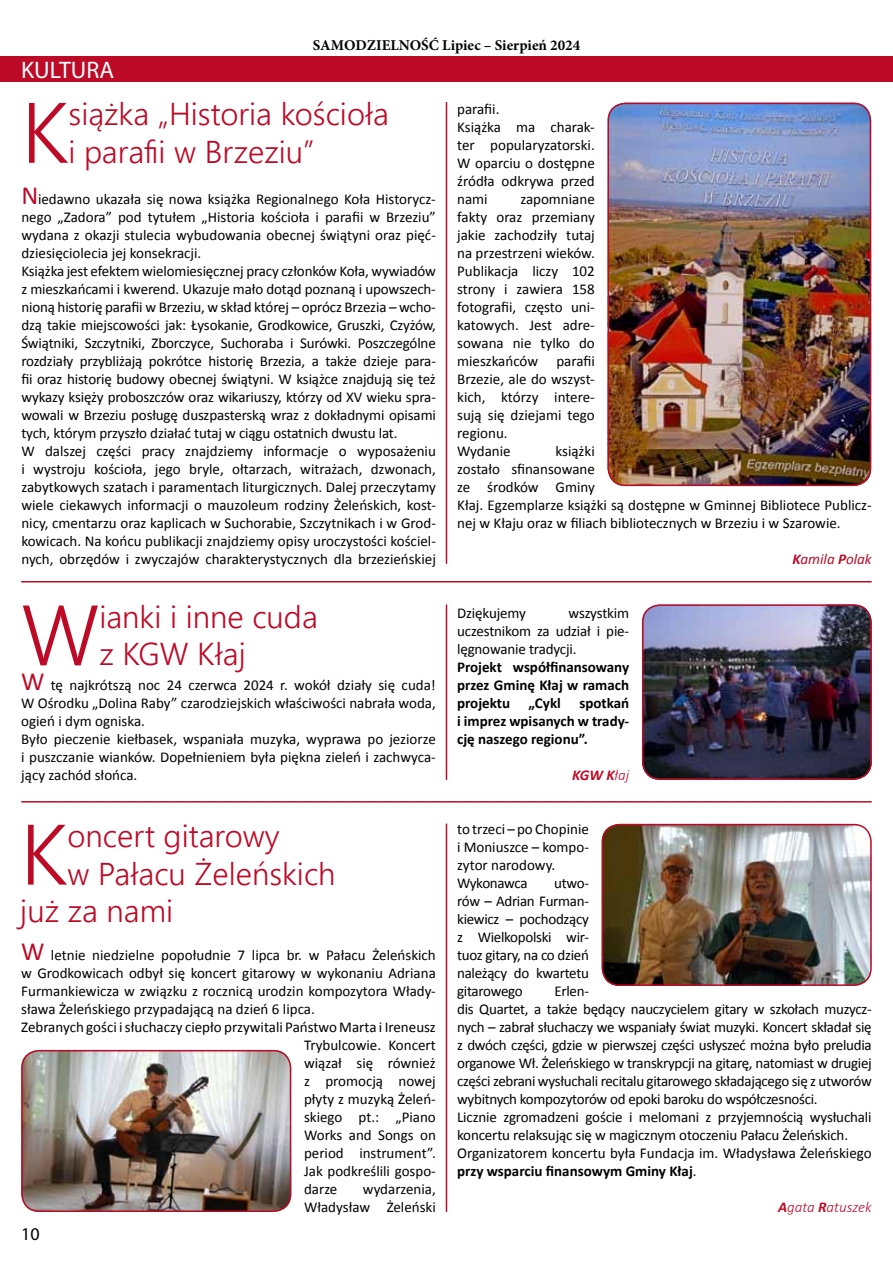
<style>
.page{position:relative;width:893px;height:1263px;background:#fff}
.page>*{position:absolute;margin:0;border:0;box-sizing:border-box;transform-origin:0 0}
.t1{font:300 85.5px "Segoe UI";color:#bd0a26}
.t2{font:300 31.5px/37.8px "Segoe UI";color:#bd0a26}
.t3{font:24px "Myriad Pro";color:#fff}
.t4{font:18px "Myriad Pro";color:#000}
.t5{font:15px/18px "Calibri";letter-spacing:-.01em;color:#000}
.t6{font:700 15px/18px "Calibri";color:#000;text-align:justify}
.t7{font:700 15px "Minion Pro";color:#000}
.t8{font:italic 300 15px "Calibri";color:#bd0a26}
.t9{font:italic 15px "Calibri";color:#bd0a26}
.t10{font:italic 700 15px "Calibri";color:#bd0a26}
.s1{font-size:26.25px;color:#bd0a26}
.s2{font-weight:700}
.s3{font-weight:300}
</style>
<div class="page">
<div style="left:0;top:56px;width:893px;height:26px;background:#bd0a26"></div>
<img style="left:608px;top:103px;width:263px;height:383px">
<div style="left:608px;top:103px;width:263px;height:383px;border:2px solid #bd0a26;border-radius:17px"></div>
<img style="left:21px;top:1050px;width:270px;height:162px">
<div style="left:21px;top:1050px;width:270px;height:162px;border:2px solid #bd0a26;border-radius:17px"></div>
<img style="left:602px;top:824px;width:269px;height:162px">
<div style="left:602px;top:824px;width:270px;height:162px;border:2px solid #bd0a26;border-radius:17px"></div>
<img style="left:642px;top:607px;width:227px;height:173px">
<div style="left:642px;top:604px;width:230px;height:176px;border:2px solid #bd0a26;border-radius:17px"></div>
<hr style="left:446px;top:102px;width:1px;height:462px;background:#bd0a26">
<hr style="left:446px;top:604px;width:1px;height:176px;background:#bd0a26">
<hr style="left:446px;top:824px;width:1px;height:388px;background:#bd0a26">
<hr style="left:21px;top:581px;width:851px;height:1px;background:#bd0a26">
<hr style="left:21px;top:801px;width:851px;height:1px;background:#bd0a26">
<p class="t7" style="left:313px;top:35px;width:269px">SAMODZIELNOŚĆ Lipiec – Sierpień 2024</p>
<h3 class="t3" style="left:21px;top:55px;width:94px">KULTURA</h3>
<h1 class="t1" style="left:21px;top:64px;width:49px">K</h1>
<h2 class="t2" style="left:69px;top:94px;width:322px">siążka „Historia kościoła i parafii w Brzeziu”</h2>
<p class="t5" style="left:21px;top:190px;width:416px"><span class="s1">N</span>iedawno ukazała się nowa książka Regionalnego Koła Historycz&shy;nego „Zadora” pod tytułem „Historia kościoła i parafii w Brzeziu” wydana z okazji stulecia wybudowania obecnej świątyni oraz pięć&shy;dziesięciolecia jej konsekracji.<br>Książka jest efektem wielomiesięcznej pracy członków Koła, wywiadów z mieszkańcami i kwerend. Ukazuje mało dotąd poznaną i upowszech&shy;nioną historię parafii w Brzeziu, w skład której – oprócz Brzezia – wcho&shy;dzą takie miejscowości jak: Łysokanie, Grodkowice, Gruszki, Czyżów, Świątniki, Szczytniki, Zborczyce, Suchoraba i Surówki. Poszczególne rozdziały przybliżają pokrótce historię Brzezia, a także dzieje para&shy;fii oraz historię budowy obecnej świątyni. W książce znajdują się też wykazy księży proboszczów oraz wikariuszy, którzy od XV wieku spra&shy;wowali w Brzeziu posługę duszpasterską wraz z dokładnymi opisami tych, którym przyszło działać tutaj w ciągu ostatnich dwustu lat.<br>W dalszej części pracy znajdziemy informacje o wyposażeniu i wystroju kościoła, jego bryle, ołtarzach, witrażach, dzwonach, zabytkowych szatach i paramentach liturgicznych. Dalej przeczytamy wiele ciekawych informacji o mauzoleum rodziny Żeleńskich, kost&shy;nicy, cmentarzu oraz kaplicach w Suchorabie, Szczytnikach i w Grod&shy;kowicach. Na końcu publikacji znajdziemy opisy uroczystości kościel&shy;nych, obrzędów i zwyczajów charakterystycznych dla brzezieńskiej</p>
<h1 class="t1" style="left:21px;top:566px;width:80px">W</h1>
<h2 class="t2" style="left:99px;top:597px;width:220px">ianki i inne cuda z KGW Kłaj</h2>
<p class="t5" style="left:21px;top:676px;width:416px"><span class="s1">W</span> tę najkrótszą noc 24 czerwca 2024 r. wokół działy się cuda!<br>W Ośrodku „Dolina Raby” czarodziejskich właściwości nabrała woda, ogień i dym ogniska.<br>Było pieczenie kiełbasek, wspaniała muzyka, wyprawa po jeziorze i puszczanie wianków. Dopełnieniem była piękna zieleń i zachwyca&shy;jący zachód słońca.</p>
<h1 class="t1" style="left:20px;top:785px;width:49px">K</h1>
<h2 class="t2" style="left:68px;top:816px;width:214px">oncert gitarowy</h2>
<h2 class="t2" style="left:68px;top:854px;width:269px">w Pałacu Żeleńskich</h2>
<h2 class="t2" style="left:20px;top:891px;width:154px">już za nami</h2>
<p class="t5" style="left:21px;top:946px;width:416px"><span class="s1">W</span> letnie niedzielne popołudnie 7 lipca br. w Pałacu Żeleńskich</p>
<p class="t5" style="left:21px;top:964px;width:416px">w Grodkowicach odbył się koncert gitarowy w wykonaniu Adriana</p>
<p class="t5" style="left:21px;top:982px;width:416px">Furmankiewicza w związku z rocznicą urodzin kompozytora Włady-</p>
<p class="t5" style="left:21px;top:1000px;width:295px">sława Żeleńskiego przypadającą na dzień 6 lipca.</p>
<p class="t5" style="left:21px;top:1018px;width:416px">Zebranych gości i słuchaczy ciepło przywitali Państwo Marta i Ireneusz</p>
<p class="t5" style="left:304px;top:1036px;width:133px">Trybulcowie. Koncert</p>
<p class="t5" style="left:304px;top:1054px;width:133px">wiązał się również</p>
<p class="t5" style="left:304px;top:1072px;width:133px">z promocją nowej</p>
<p class="t5" style="left:304px;top:1090px;width:133px">płyty z muzyką Żeleń-</p>
<p class="t5" style="left:304px;top:1108px;width:133px">skiego pt.: „Piano</p>
<p class="t5" style="left:304px;top:1126px;width:133px">Works and Songs on</p>
<p class="t5" style="left:304px;top:1144px;width:133px">period instrument”.</p>
<p class="t5" style="left:304px;top:1162px;width:133px">Jak podkreślili gospo-</p>
<p class="t5" style="left:304px;top:1180px;width:35px">darze</p>
<p class="t5" style="left:304px;top:1180px;width:133px;text-align:right">wydarzenia,<br>Władysław Żeleński</p>
<p class="t4" style="left:21px;top:1223px;width:20px">10</p>
<p class="t5" style="left:457px;top:100px;width:139px">parafii.<br>Książka ma charak&shy;ter popularyzatorski.<br>W oparciu o dostępne źródła odkrywa przed nami</p>
<p class="t5" style="left:457px;top:190px;width:139px;text-indent:63px">zapomniane fakty oraz przemiany jakie zachodziły tutaj na przestrzeni wieków.<br>Publikacja liczy 102 strony i zawiera 158 fotografii, często uni&shy;katowych. Jest adre&shy;sowana nie tylko do mieszkańców parafii<br>Brzezie, ale do wszyst&shy;kich, którzy intere&shy;sują się dziejami tego regionu.<br>Wydanie</p>
<p class="t5" style="left:457px;top:442px;width:416px;text-indent:98px">książki<br>zostało sfinansowane<br>ze środków Gminy<br>Kłaj. Egzemplarze książki są dostępne w Gminnej Bibliotece Publicz&shy;nej w Kłaju oraz w filiach bibliotecznych w Brzeziu i w Szarowie.</p>
<p class="t9" style="left:792px;top:548px;width:81px"><span class="s2">K</span>amila <span class="s2">P</span>olak</p>
<p class="t5" style="left:457px;top:604px;width:174px;text-align:justify;text-indent:112px">wszystkim uczestnikom za udział i pie&shy;lęgnowanie tradycji.</p>
<p class="t6" style="left:457px;top:658px;width:174px">Projekt współfinansowany przez Gminę Kłaj w ramach projektu „Cykl spotkań i imprez wpisanych w trady&shy;cję naszego regionu”.</p>
<p class="t10" style="left:572px;top:765px;width:58px">KGW K<span class="s3">łaj</span></p>
<p class="t5" style="left:457px;top:604px;width:70px">Dziękujemy</p>
<p class="t5" style="left:457px;top:820px;width:133px">to trzeci – po Chopinie i Moniuszce – kompo&shy;zytor narodowy.<br>Wykonawca</p>
<p class="t5" style="left:457px;top:874px;width:133px;text-align:justify;text-indent:97px">utwo&shy;rów – Adrian Furman&shy;kiewicz – pochodzący z Wielkopolski wir&shy;tuoz gitary, na co dzień należący do kwartetu gitarowego</p>
<p class="t5" style="left:457px;top:982px;width:416px;text-indent:97px">Erlen-<br>dis Quartet, a także będący nauczycielem gitary w szkołach muzycz&shy;nych – zabrał słuchaczy we wspaniały świat muzyki. Koncert składał się z dwóch części, gdzie w pierwszej części usłyszeć można było preludia organowe Wł. Żeleńskiego w transkrypcji na gitarę, natomiast w drugiej części zebrani wysłuchali recitalu gitarowego składającego się z utworów wybitnych kompozytorów od epoki baroku do współczesności.<br>Licznie zgromadzeni goście i melomani z przyjemnością wysłuchali koncertu relaksując się w magicznym otoczeniu Pałacu Żeleńskich.<br>Organizatorem koncertu była Fundacja im. Władysława Żeleńskiego <span class="s2">przy wsparciu finansowym Gminy Kłaj</span>.</p>
<p class="t8" style="left:778px;top:1197px;width:95px"><span class="s2">A</span>gata <span class="s2">R</span>atuszek</p>
</div>
